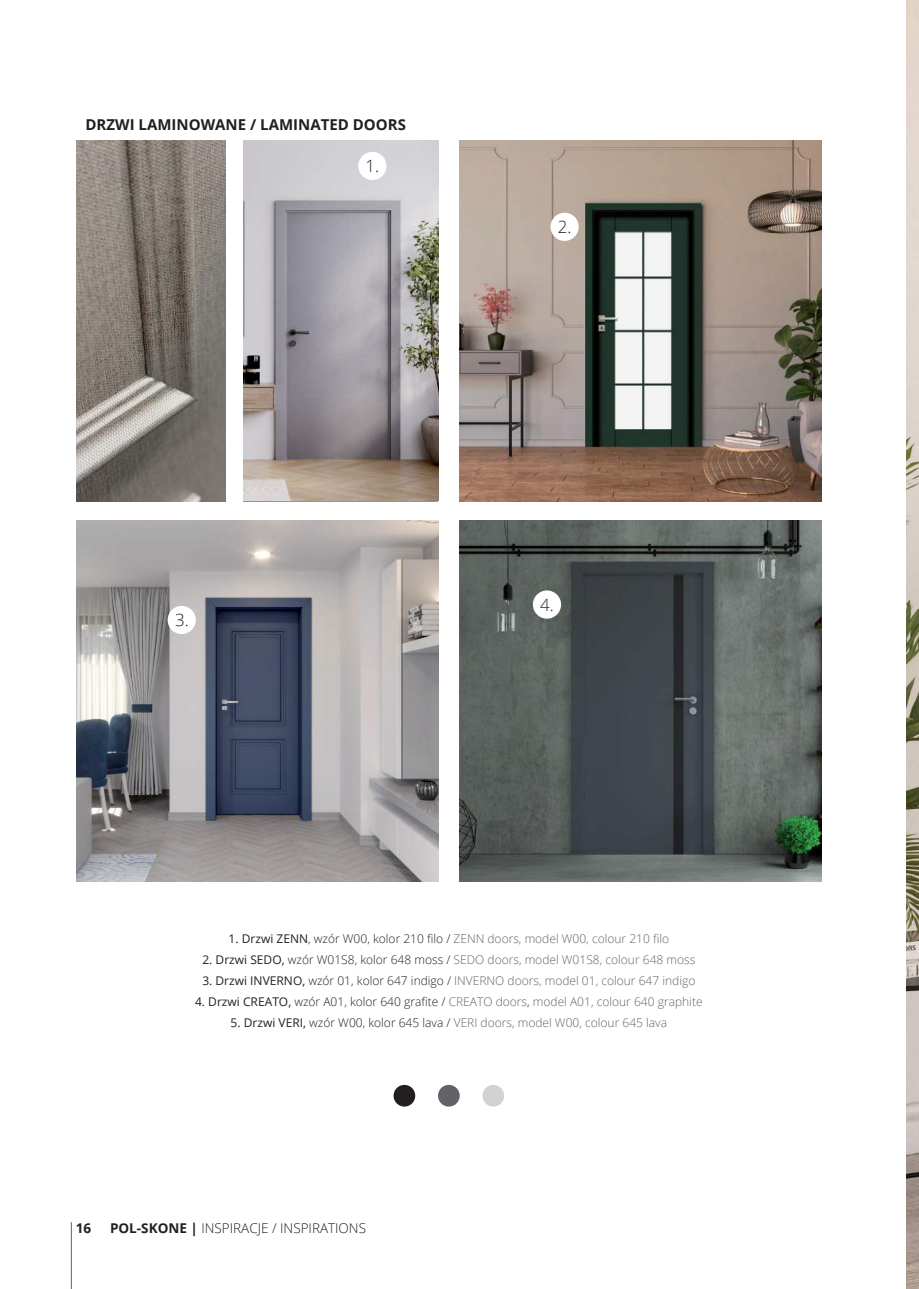
<style>
.page{position:relative;width:919px;height:1289px;background:#fff}
.page>*{position:absolute;margin:0;border:0;box-sizing:border-box;transform-origin:0 0}
.t1{font:300 16.8px "Open Sans";color:#221f1f}
.t2{font:700 15px "Open Sans";color:#221f1f}
.t3{font:300 13.5px "Open Sans";color:#221f1f}
.t4{font:700 13.5px "Open Sans";color:#221f1f}
.t5{font:300 12px "Open Sans";color:#626366}
.s1{font-weight:400;color:#221f1f}
.s2{color:#221f1f}
.s3{font-weight:700}
</style>
<div class="page">
<img style="left:243px;top:140px;width:195px;height:361px">
<img style="left:77px;top:520px;width:361px;height:361px">
<img style="left:459px;top:140px;width:362px;height:362px">
<img style="left:459px;top:520px;width:362px;height:361px">
<img style="left:906px;top:0;width:12px;height:1288px">
<div style="left:168px;top:606px;width:28px;height:28px;background:#fff;border-radius:50%"></div>
<div style="left:550px;top:213px;width:28px;height:28px;background:#fff;border-radius:50%"></div>
<div style="left:533px;top:590px;width:28px;height:28px;background:#fff;border-radius:50%"></div>
<div style="left:358px;top:152px;width:28px;height:28px;background:#fff;border-radius:50%"></div>
<img style="left:77px;top:140px;width:148px;height:362px">
<hr style="left:71px;top:1222px;width:1px;height:66px;background:#626366">
<div style="left:393px;top:1084px;width:22px;height:22px;background:#221f1f;border-radius:50%"></div>
<div style="left:438px;top:1084px;width:21px;height:22px;background:#626366;border-radius:50%"></div>
<div style="left:482px;top:1084px;width:22px;height:22px;background:#d1d2d4;border-radius:50%"></div>
<p class="t2" style="left:86px;top:114px;width:322px">DRZWI LAMINOWANE / LAMINATED DOORS</p>
<h1 class="t1" style="left:365px;top:155px;width:15px">1.</h1>
<h1 class="t1" style="left:558px;top:216px;width:15px">2.</h1>
<h1 class="t1" style="left:175px;top:609px;width:15px">3.</h1>
<h1 class="t1" style="left:540px;top:593px;width:15px">4.</h1>
<p class="t5" style="left:228px;top:930px;width:442px"><span class="s1">1. Drzwi ZENN</span><span class="s2">, wzór W00, kolor 210 filo /</span> ZENN doors, model W00, colour 210 filo</p>
<p class="t5" style="left:202px;top:951px;width:494px"><span class="s1">2. Drzwi SEDO,</span> <span class="s2">wzór W01S8, kolor 648 moss /</span> SEDO doors, model W01S8, colour 648 moss</p>
<p class="t5" style="left:202px;top:972px;width:494px"><span class="s1">3. Drzwi INVERNO,</span> <span class="s2">wzór 01, kolor 647 indigo /</span> INVERNO doors, model 01, colour 647 indigo</p>
<p class="t5" style="left:195px;top:996px;width:509px"><span class="s1">4. Drzwi CREATO,</span> <span class="s2">wzór A01, kolor 640 grafite /</span> CREATO doors<span class="s2">,</span> model A01, colour 640 graphite</p>
<p class="t5" style="left:230px;top:1014px;width:438px"><span class="s1">5. Drzwi VERI,</span> <span class="s2">wzór W00, kolor 645 lava /</span> VERI doors, model W00, colour 645 lava</p>
<p class="t4" style="left:76px;top:1222px;width:17px">16</p>
<p class="t3" style="left:110px;top:1222px;width:257px"><span class="s3">POL-SKONE |</span> INSPIRACJE / INSPIRATIONS</p>
</div>
